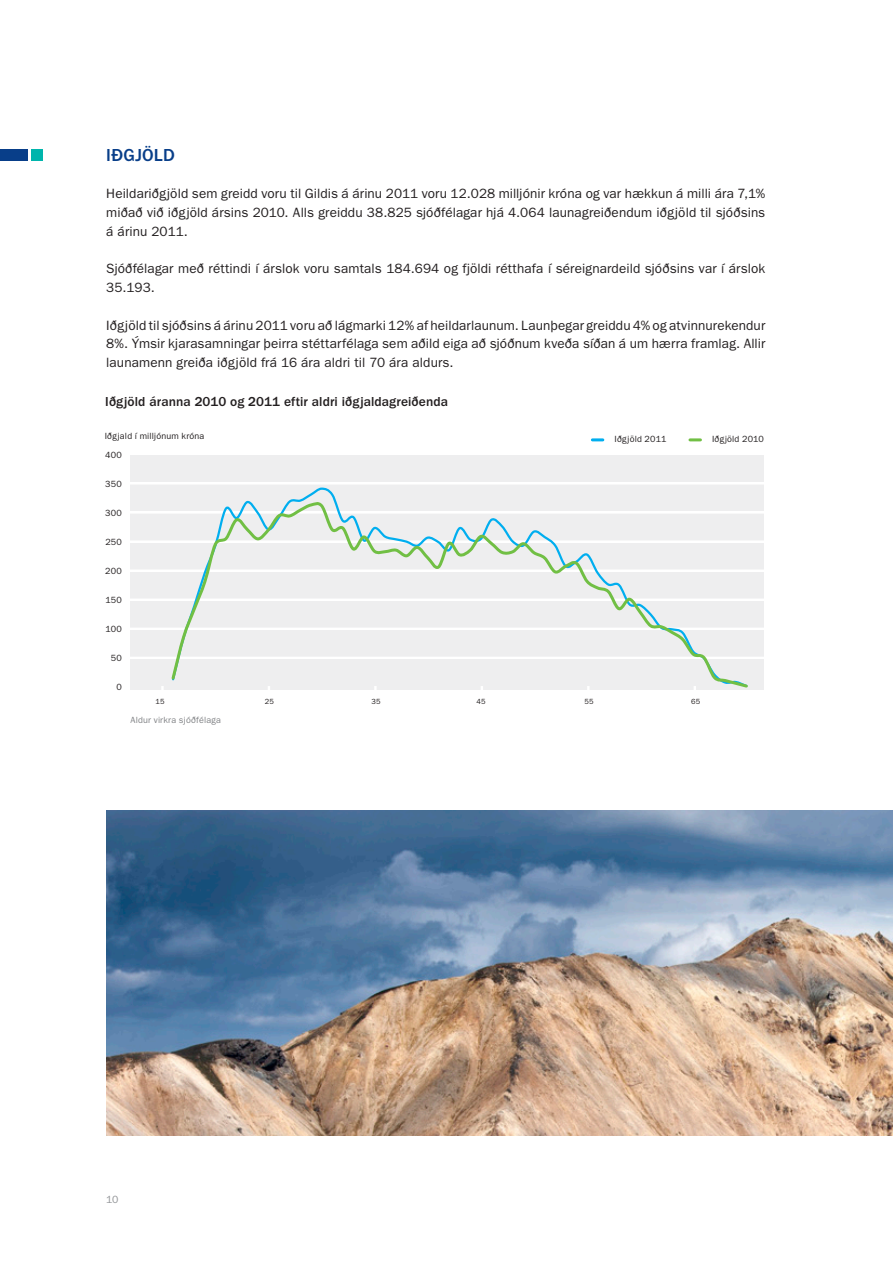
<style>
.page{position:relative;width:893px;height:1263px;background:#fff}
.page>*{position:absolute;margin:0;border:0;box-sizing:border-box;transform-origin:0 0}
.Main_fyrirsagnir{font:500 18px "Franklin Gothic LT";letter-spacing:.01em;color:#083e89}
.Maintexti{font:13.5px/18.8px "Franklin Gothic LT";letter-spacing:.01em;color:#231f20;text-align:justify}
.MaintextiBOLD{font:500 13.5px "Franklin Gothic LT";letter-spacing:.005em;color:#231f20}
.t1{font:10.5px "Franklin Gothic LT";color:#939598}
.Myndatexti{font:9px "Franklin Gothic LT";letter-spacing:.02em;color:#231f20}
.Myndatexti-2{font:9px "Franklin Gothic LT";letter-spacing:.025em;color:#808285}
.Myndatexti-3{font:7.5px "Franklin Gothic LT";letter-spacing:.025em;color:#231f20}
</style>
<div class="page">
<div style="left:31px;top:149px;width:12px;height:12px;background:#00b5ac"></div>
<div style="left:0;top:149px;width:27px;height:12px;background:#083e89"></div>
<div style="left:131px;top:455px;width:633px;height:235px;background:#eeeeef"></div>
<div style="left:128px;top:483px;width:642px;height:1px;border:1px solid #fff"></div>
<div style="left:128px;top:599px;width:642px;height:1px;border:1px solid #fff"></div>
<div style="left:128px;top:570px;width:642px;height:1px;border:1px solid #fff"></div>
<div style="left:128px;top:541px;width:642px;height:1px;border:1px solid #fff"></div>
<div style="left:128px;top:512px;width:642px;height:1px;border:1px solid #fff"></div>
<div style="left:128px;top:628px;width:642px;height:1px;border:1px solid #fff"></div>
<div style="left:128px;top:657px;width:642px;height:2px;border:1px solid #fff"></div>
<svg style="left:161px;top:686px;width:3px;height:4px"></svg>
<svg style="left:592px;top:438px;width:11px;height:3px"></svg>
<svg style="left:690px;top:438px;width:10px;height:3px"></svg>
<svg style="left:169px;top:501px;width:581px;height:189px"></svg>
<img style="left:106px;top:810px;width:787px;height:325px">
<p class="Main_fyrirsagnir" style="left:106px;top:145px;width:70px">IÐGJÖLD</p>
<p class="Maintexti" style="left:106px;top:185px;width:661px">Heildariðgjöld sem greidd voru til Gildis á árinu 2011 voru 12.028 milljónir króna og var hækkun á milli ára 7,1% miðað við iðgjöld ársins 2010. Alls greiddu 38.825 sjóðfélagar hjá 4.064 launagreiðendum iðgjöld til sjóðsins á árinu 2011.</p>
<p class="Maintexti" style="left:106px;top:260px;width:661px">Sjóðfélagar með réttindi í árslok voru samtals 184.694 og fjöldi rétthafa í séreignardeild sjóðsins var í árslok<br>35.193.</p>
<p class="Maintexti" style="left:106px;top:316px;width:661px">Iðgjöld til sjóðsins á árinu 2011 voru að lágmarki 12% af heildarlaunum. Launþegar greiddu 4% og atvinnurekendur 8%. Ýmsir kjarasamningar þeirra stéttarfélaga sem aðild eiga að sjóðnum kveða síðan á um hærra framlag. Allir launamenn greiða iðgjöld frá 16 ára aldri til 70 ára aldurs.</p>
<p class="MaintextiBOLD" style="left:105px;top:394px;width:344px">Iðgjöld áranna 2010 og 2011 eftir aldri iðgjaldagreiðenda</p>
<p class="Myndatexti" style="left:105px;top:431px;width:101px">Iðgjald í milljónum króna</p>
<p class="Myndatexti" style="left:105px;top:450px;width:18px">400</p>
<p class="Myndatexti" style="left:105px;top:479px;width:18px">350</p>
<p class="Myndatexti" style="left:105px;top:508px;width:18px">300</p>
<p class="Myndatexti" style="left:105px;top:537px;width:18px">250</p>
<p class="Myndatexti" style="left:105px;top:566px;width:18px">200</p>
<p class="Myndatexti" style="left:105px;top:595px;width:18px">150</p>
<p class="Myndatexti" style="left:105px;top:624px;width:18px">100</p>
<p class="Myndatexti" style="left:111px;top:653px;width:13px">50</p>
<p class="Myndatexti" style="left:117px;top:682px;width:7px">0</p>
<p class="Myndatexti" style="left:614px;top:434px;width:54px">Iðgjöld 2011</p>
<p class="Myndatexti" style="left:712px;top:434px;width:53px">Iðgjöld 2010</p>
<p class="Myndatexti-3" style="left:155px;top:697px;width:11px">15</p>
<p class="Myndatexti-3" style="left:265px;top:697px;width:11px">25</p>
<p class="Myndatexti-3" style="left:371px;top:697px;width:11px">35</p>
<p class="Myndatexti-3" style="left:476px;top:697px;width:11px">45</p>
<p class="Myndatexti-3" style="left:584px;top:697px;width:11px">55</p>
<p class="Myndatexti-3" style="left:691px;top:697px;width:11px">65</p>
<p class="Myndatexti-2" style="left:130px;top:715px;width:92px">Aldur virkra sjóðfélaga</p>
<p class="t1" style="left:106px;top:1193px;width:14px">10</p>
</div>
